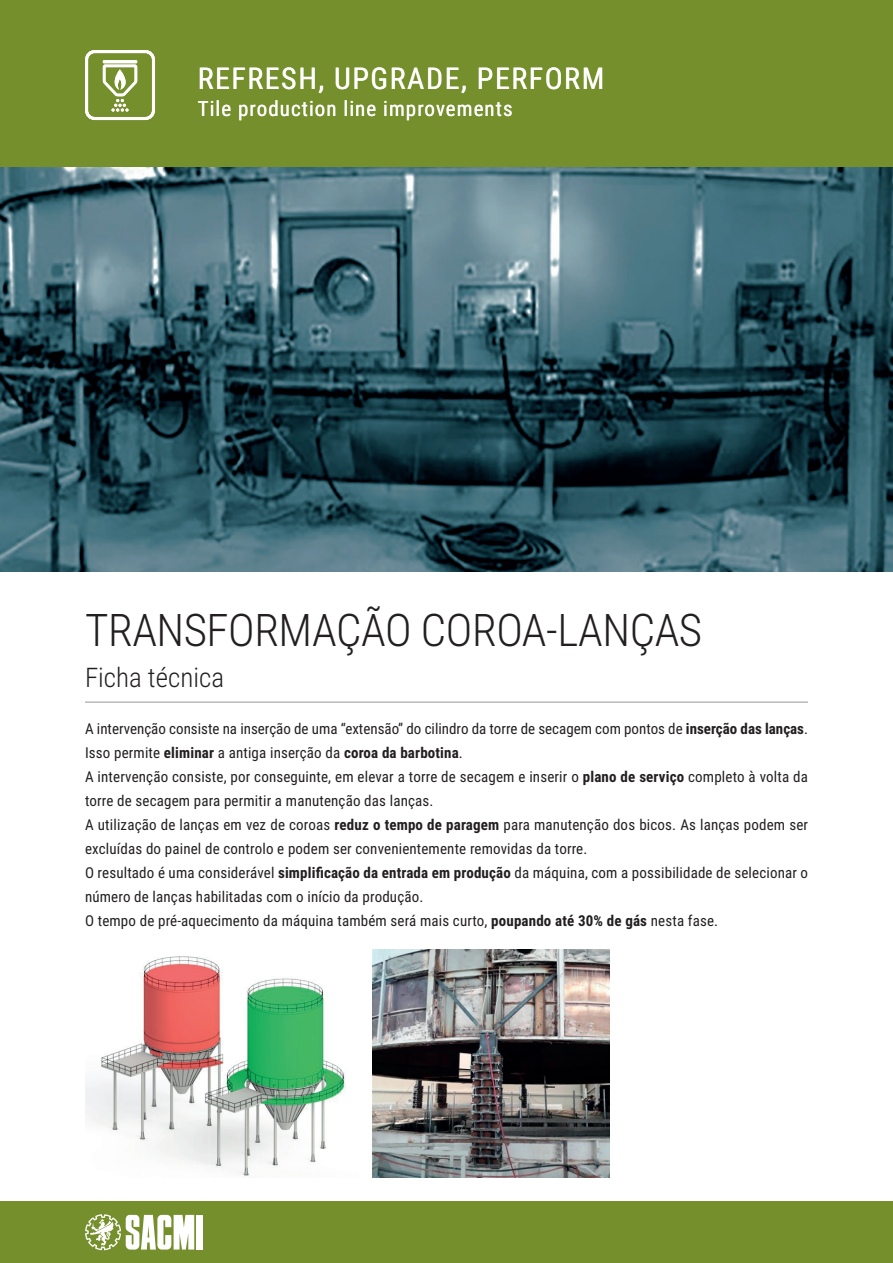
<style>
.page{position:relative;width:893px;height:1263px;background:#fff}
.page>*{position:absolute;margin:0;border:0;box-sizing:border-box;transform-origin:0 0}
.t1{font:300 45px "Roboto Condensed";letter-spacing:-.01em;color:#231f20}
.t2{font:30px "Roboto Condensed";letter-spacing:.05em;color:#fff}
.t3{font:300 27px "Roboto Condensed";color:#231f20}
.t4{font:21px "Roboto Condensed";letter-spacing:.05em;color:#fff}
.t5{font:15px/24px "Roboto Condensed";letter-spacing:.01em;color:#231f20}
.s1{font-weight:700}
</style>
<div class="page">
<div style="left:0;top:1201px;width:893px;height:62px;background:#768f2d"></div>
<div style="left:196px;top:1215px;width:6px;height:34px;background:#fff"></div>
<svg style="left:85px;top:1214px;width:109px;height:36px"></svg>
<div style="left:0;top:0;width:893px;height:168px;background:#768f2d"></div>
<hr style="left:85px;top:702px;width:723px;height:1px;background:#939598">
<div style="left:85px;top:50px;width:70px;height:70px;border:3px solid #fff;border-radius:8px"></div>
<hr style="left:103px;top:60px;width:34px;height:3px;background:#fff">
<svg style="left:102px;top:63px;width:36px;height:49px"></svg>
<img style="left:0;top:168px;width:893px;height:404px">
<img style="left:85px;top:956px;width:261px;height:220px">
<img style="left:373px;top:950px;width:236px;height:228px">
<h2 class="t2" style="left:198px;top:58px;width:408px">REFRESH, UPGRADE, PERFORM</h2>
<h3 class="t4" style="left:198px;top:94px;width:316px">Tile production line improvements</h3>
<h3 class="t4" style="left:198px;top:94px;width:177px">ATM improvements</h3>
<h3 class="t4" style="left:198px;top:94px;width:172px">K n improvements</h3>
<h1 class="t1" style="left:85px;top:599px;width:619px">TRANSFORMAÇÃO COROA-LANÇAS</h1>
<h3 class="t3" style="left:85px;top:658px;width:141px">Ficha técnica</h3>
<p class="t5" style="left:85px;top:716px;width:725px">A intervenção consiste na inserção de uma “extensão” do cilindro da torre de secagem com pontos de <span class="s1">inserção das lanças</span>.<br>Isso permite <span class="s1">eliminar</span> a antiga inserção da <span class="s1">coroa da barbotina</span>.<br>A intervenção consiste, por conseguinte, em elevar a torre de secagem e inserir o <span class="s1">plano de serviço</span> completo à volta da torre de secagem para permitir a manutenção das lanças.<br>A utilização de lanças em vez de coroas <span class="s1">reduz o tempo de paragem</span> para manutenção dos bicos. As lanças podem ser excluídas do painel de controlo e podem ser convenientemente removidas da torre.<br>O resultado é uma considerável <span class="s1">simplificação da entrada em produção</span> da máquina, com a possibilidade de selecionar o número de lanças habilitadas com o início da produção.<br>O tempo de pré-aquecimento da máquina também será mais curto, <span class="s1">poupando até 30% de gás</span> nesta fase.</p>
</div>
